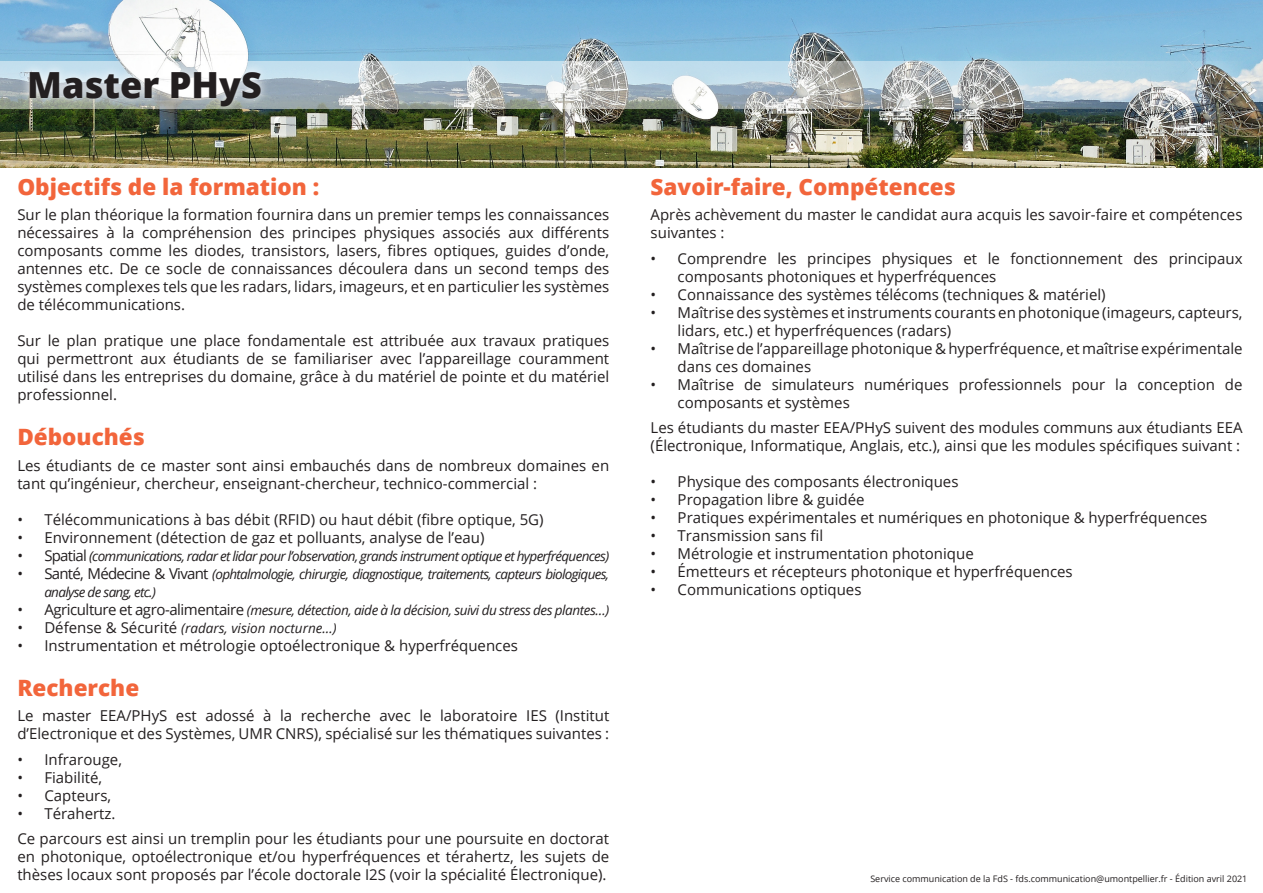
<style>
.page{position:relative;width:1263px;height:893px;background:#fff}
.page>*{position:absolute;margin:0;border:0;box-sizing:border-box;transform-origin:0 0}
.t1{font:800 36px "Open Sans";color:#231f20}
.Style_de_paragraphe_1{font:800 22.5px "Open Sans";color:#f2653b}
.Style_de_paragraphe_1-2{font:15px/18px "Open Sans";color:#231f20}
.t2{font:italic 13.5px/18px "Open Sans";letter-spacing:-.05em;color:#231f20}
.t3{font:italic 13.5px "Open Sans";letter-spacing:-.03em;color:#231f20}
.t4{font:italic 13.5px "Open Sans";color:#231f20}
.Style_de_paragraphe_1-3{font:9px "Open Sans";color:#231f20}
.s1{font-style:normal;font-size:15px}
</style>
<div class="page">
<img style="left:0;top:0;width:1263px;height:168px">
<svg style="left:0;top:61px;width:1247px;height:48px;background:#b4c2c7"></svg>
<svg style="left:20px;top:62px;width:250px;height:54px"></svg>
<p class="t1" style="left:27px;top:57px;width:236px">Master PHyS</p>
<p class="Style_de_paragraphe_1" style="left:17px;top:169px;width:303px">Objectifs de la formation :</p>
<p class="Style_de_paragraphe_1-2" style="left:17px;top:205px;width:593px;text-align:justify">Sur le plan théorique la formation fournira dans un premier temps les connaissances nécessaires à la compréhension des principes physiques associés aux différents composants comme les diodes, transistors, lasers, fibres optiques, guides d’onde, antennes etc. De ce socle de connaissances découlera dans un second temps des systèmes complexes tels que les radars, lidars, imageurs, et en particulier les systèmes de télécommunications.</p>
<p class="Style_de_paragraphe_1-2" style="left:17px;top:331px;width:593px;text-align:justify">Sur le plan pratique une place fondamentale est attribuée aux travaux pratiques qui permettront aux étudiants de se familiariser avec l’appareillage couramment utilisé dans les entreprises du domaine, grâce à du matériel de pointe et du matériel professionnel.</p>
<p class="Style_de_paragraphe_1" style="left:17px;top:420px;width:129px">Débouchés</p>
<p class="Style_de_paragraphe_1-2" style="left:17px;top:456px;width:593px">Les étudiants de ce master sont ainsi embauchés dans de nombreux domaines en tant qu’ingénieur, chercheur, enseignant-chercheur, technico-commercial :</p>
<p class="Style_de_paragraphe_1-2" style="left:17px;top:510px;width:528px">• Télécommunications à bas débit (RFID) ou haut débit (fibre optique, 5G)</p>
<p class="Style_de_paragraphe_1-2" style="left:17px;top:528px;width:469px">• Environnement (détection de gaz et polluants, analyse de l’eau)</p>
<p class="t2" style="left:17px;top:546px;width:593px"><span class="s1">• Spatial</span> (communications, radar et lidar pour l’observation, grands instrument optique et hyperfréquences)</p>
<p class="t2" style="left:44px;top:564px;width:566px;text-indent:-27px"><span class="s1">• Santé, Médecine &amp; Vivant</span> (ophtalmologie, chirurgie, diagnostique, traitements, capteurs biologiques, analyse de sang, etc.)</p>
<p class="t3" style="left:17px;top:600px;width:593px"><span class="s1">• Agriculture et agro-alimentaire</span> (mesure, détection, aide à la décision, suivi du stress des plantes…)</p>
<p class="t4" style="left:17px;top:618px;width:321px"><span class="s1">• Défense &amp; Sécurité</span> (radars, vision nocturne…)</p>
<p class="Style_de_paragraphe_1-2" style="left:17px;top:636px;width:502px">• Instrumentation et métrologie optoélectronique &amp; hyperfréquences</p>
<p class="Style_de_paragraphe_1" style="left:17px;top:670px;width:123px">Recherche</p>
<p class="Style_de_paragraphe_1-2" style="left:17px;top:706px;width:593px">Le master EEA/PHyS est adossé à la recherche avec le laboratoire IES (Institut d’Electronique et des Systèmes, UMR CNRS), spécialisé sur les thématiques suivantes :</p>
<p class="Style_de_paragraphe_1-2" style="left:17px;top:750px;width:106px">• Infrarouge,</p>
<p class="Style_de_paragraphe_1-2" style="left:17px;top:768px;width:86px">• Fiabilité,</p>
<p class="Style_de_paragraphe_1-2" style="left:17px;top:786px;width:95px">• Capteurs,</p>
<p class="Style_de_paragraphe_1-2" style="left:17px;top:804px;width:100px">• Térahertz.</p>
<p class="Style_de_paragraphe_1-2" style="left:17px;top:829px;width:593px;text-align:justify">Ce parcours est ainsi un tremplin pour les étudiants pour une poursuite en doctorat en photonique, optoélectronique et/ou hyperfréquences et térahertz, les sujets de thèses locaux sont proposés par l’école doctorale I2S (voir la spécialité Électronique).</p>
<p class="Style_de_paragraphe_1" style="left:651px;top:169px;width:307px">Savoir-faire, Compétences</p>
<p class="Style_de_paragraphe_1-2" style="left:651px;top:205px;width:593px">Après achèvement du master le candidat aura acquis les savoir-faire et compétences suivantes :</p>
<p class="Style_de_paragraphe_1-2" style="left:678px;top:249px;width:566px;text-indent:-27px">• Comprendre les principes physiques et le fonctionnement des principaux composants photoniques et hyperfréquences</p>
<p class="Style_de_paragraphe_1-2" style="left:651px;top:285px;width:456px">• Connaissance des systèmes télécoms (techniques &amp; matériel)</p>
<p class="Style_de_paragraphe_1-2" style="left:678px;top:303px;width:566px;text-indent:-27px">• Maîtrise des systèmes et instruments courants en photonique (imageurs, capteurs, lidars, etc.) et hyperfréquences (radars)</p>
<p class="Style_de_paragraphe_1-2" style="left:678px;top:339px;width:566px;text-indent:-27px">• Maîtrise de l’appareillage photonique &amp; hyperfréquence, et maîtrise expérimentale dans ces domaines</p>
<p class="Style_de_paragraphe_1-2" style="left:678px;top:375px;width:566px;text-indent:-27px">• Maîtrise de simulateurs numériques professionnels pour la conception de composants et systèmes</p>
<p class="Style_de_paragraphe_1-2" style="left:651px;top:418px;width:593px">Les étudiants du master EEA/PHyS suivent des modules communs aux étudiants EEA (Électronique, Informatique, Anglais, etc.), ainsi que les modules spécifiques suivant :</p>
<p class="Style_de_paragraphe_1-2" style="left:651px;top:472px;width:309px">• Physique des composants électroniques</p>
<p class="Style_de_paragraphe_1-2" style="left:651px;top:490px;width:215px">• Propagation libre &amp; guidée</p>
<p class="Style_de_paragraphe_1-2" style="left:651px;top:508px;width:558px">• Pratiques expérimentales et numériques en photonique &amp; hyperfréquences</p>
<p class="Style_de_paragraphe_1-2" style="left:651px;top:526px;width:174px">• Transmission sans fil</p>
<p class="Style_de_paragraphe_1-2" style="left:651px;top:544px;width:325px">• Métrologie et instrumentation photonique</p>
<p class="Style_de_paragraphe_1-2" style="left:651px;top:562px;width:424px">• Émetteurs et récepteurs photonique et hyperfréquences</p>
<p class="Style_de_paragraphe_1-2" style="left:651px;top:580px;width:212px">• Communications optiques</p>
<p class="Style_de_paragraphe_1-3" style="left:870px;top:872px;width:379px">Service communication de la FdS - fds.communication@umontpellier.fr - Édition avril 2021</p>
</div>
